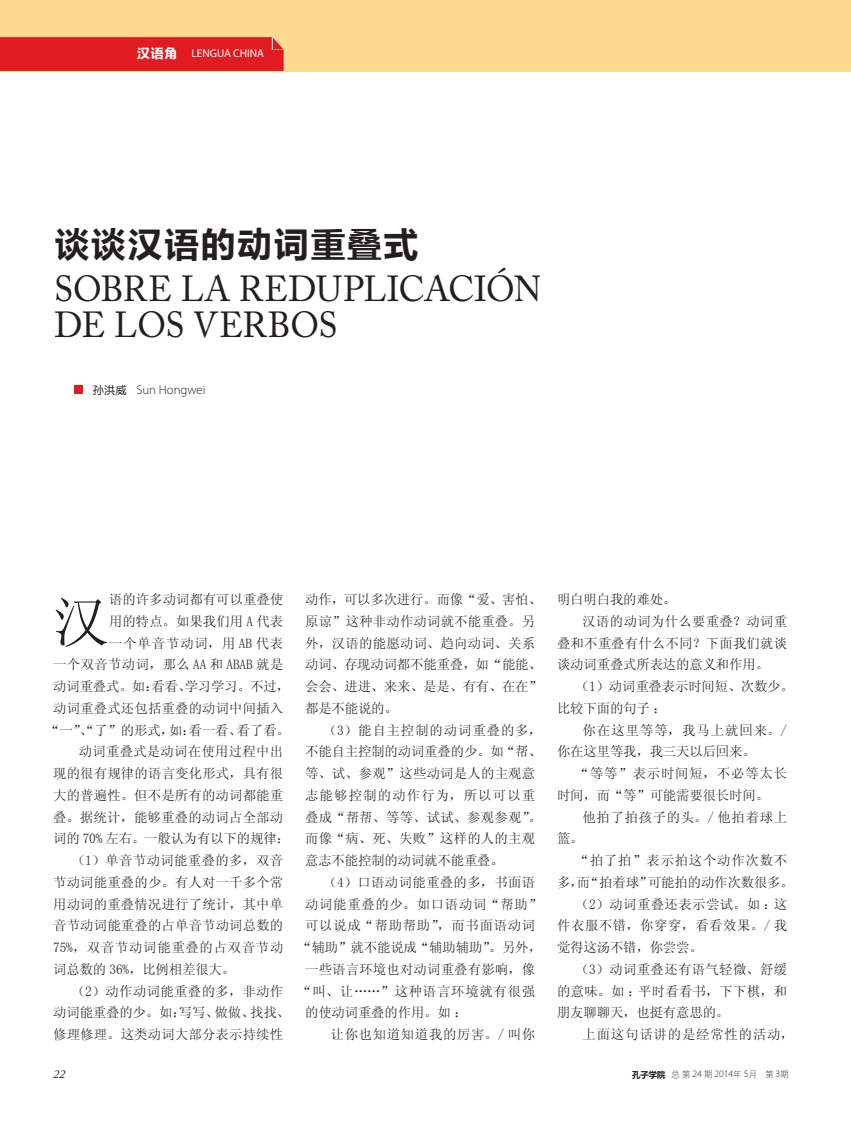
<style>
.page{position:relative;width:851px;height:1127px;background:#fff}
.page>*{position:absolute;margin:0;border:0;box-sizing:border-box;transform-origin:0 0}
.t1{font:57px "Sim Sun";color:#231f20}
.t2{font:36px/36px "Adobe Caslon Pro";letter-spacing:-.01em;color:#231f20;scale:.96 1}
.t3{font:36px "FZLTCHJW GB1 0";letter-spacing:.015em;color:#231f20}
.t4{font:13.5px/21.8px "Sim Sun";letter-spacing:.015em;color:#231f20}
.t5{font:13.5px/21.8px "Sim Sun";letter-spacing:-.01em;color:#231f20}
.t6{font:13.5px "Sim Sun";letter-spacing:.05em;color:#231f20}
.t7{font:13.5px "Sim Sun";letter-spacing:.055em;color:#231f20}
.t8{font:13.5px "Sim Sun";letter-spacing:.06em;color:#231f20}
.t9{font:13.5px "Sim Sun";letter-spacing:.045em;color:#231f20}
.t10{font:13.5px "Sim Sun";letter-spacing:.075em;color:#231f20}
.t11{font:13.5px "Sim Sun";letter-spacing:.065em;color:#231f20}
.t12{font:300 12.75px "Myriad Pro";color:#231f20}
.t13{font:italic 12px "Adobe Garamond Pro";color:#231f20}
.t14{font:11.25px "Myriad Pro";color:#fff}
.t15{font:300 9.75px "Myriad Pro";letter-spacing:-.01em;color:#231f20}
.s1{font-family:"FZLTCHJW GB1 0";font-size:13.5px}
.s2{font-family:"FZLTHJW GB1 0";font-weight:400;font-size:11.25px}
.s3{font-family:"FZLTCHJW GB1 0";font-weight:400;font-size:9px}
.s4{font-family:"H Yg 1 gj";font-weight:400;font-size:9px}
</style>
<div class="page">
<div style="left:0;top:0;width:850px;height:71px;background:#ffd990"></div>
<div style="left:0;top:37px;width:283px;height:34px;background:#e11b22"></div>
<div style="left:74px;top:385px;width:9px;height:8px;background:#e11b22"></div>
<p class="t14" style="left:137px;top:46px;width:129px"><span class="s1">汉语角</span> LENGUA CHINA</p>
<h2 class="t3" style="left:54px;top:225px;width:366px">谈谈汉语的动词重叠式</h2>
<h2 class="t2" style="left:54px;top:271px;width:509px">SOBRE LA REDUPLICACIÓN<br>DE LOS VERBOS</h2>
<p class="t12" style="left:93px;top:382px;width:114px"><span class="s2">孙洪威</span> Sun Hongwei</p>
<h1 class="t1" style="left:53px;top:593px;width:58px">汉</h1>
<p class="t4" style="left:109px;top:588px;width:176px">语的许多动词都有可以重叠使</p>
<p class="t4" style="left:109px;top:610px;width:176px">用的特点。如果我们用 A 代表</p>
<p class="t11" style="left:109px;top:636px;width:176px">一个单音节动词，用 AB 代表</p>
<p class="t4" style="left:53px;top:654px;width:232px">一个双音节动词，那么 AA 和 ABAB 就是</p>
<p class="t5" style="left:53px;top:675px;width:238px">动词重叠式。如：看看、学习学习。不过，</p>
<p class="t4" style="left:53px;top:697px;width:231px">动词重叠式还包括重叠的动词中间插入</p>
<p class="t5" style="left:46px;top:719px;width:245px">“一”、“了”的形式，如：看一看、看了看。</p>
<p class="t4" style="left:79px;top:741px;width:206px">动词重叠式是动词在使用过程中出</p>
<p class="t4" style="left:53px;top:762px;width:231px">现的很有规律的语言变化形式，具有很</p>
<p class="t4" style="left:53px;top:784px;width:231px">大的普遍性。但不是所有的动词都能重</p>
<p class="t4" style="left:53px;top:806px;width:231px">叠。据统计，能够重叠的动词占全部动</p>
<p class="t5" style="left:53px;top:828px;width:238px">词的 70% 左右。一般认为有以下的规律：</p>
<p class="t4" style="left:72px;top:849px;width:213px">（1）单音节动词能重叠的多，双音</p>
<p class="t4" style="left:53px;top:871px;width:231px">节动词能重叠的少。有人对一千多个常</p>
<p class="t4" style="left:53px;top:893px;width:231px">用动词的重叠情况进行了统计，其中单</p>
<p class="t4" style="left:53px;top:915px;width:231px">音节动词能重叠的占单音节动词总数的</p>
<p class="t7" style="left:53px;top:940px;width:232px">75%，双音节动词能重叠的占双音节动</p>
<p class="t5" style="left:53px;top:958px;width:183px">词总数的 36%，比例相差很大。</p>
<p class="t4" style="left:72px;top:980px;width:213px">（2）动作动词能重叠的多，非动作</p>
<p class="t5" style="left:53px;top:1002px;width:238px">动词能重叠的少。如：写写、做做、找找、</p>
<p class="t4" style="left:53px;top:1023px;width:231px">修理修理。这类动词大部分表示持续性</p>
<p class="t5" style="left:305px;top:588px;width:238px">动作，可以多次进行。而像“爱、害怕、原谅”这种非动作动词就不能重叠。另外，汉语的能愿动词、趋向动词、关系动词、存现动词都不能重叠，如“能能、会会、进进、来来、是是、有有、在在”都是不能说的。</p>
<p class="t4" style="left:305px;top:719px;width:238px;text-indent:19px">（3）能自主控制的动词重叠的多，不能自主控制的动词重叠的少。如“帮、等、试、参观”这些动词是人的主观意志能够控制的动作行为，所以可以重叠成“帮帮、等等、试试、参观参观”。而像“病、死、失败”这样的人的主观意志不能控制的动词就不能重叠。</p>
<p class="t4" style="left:324px;top:871px;width:213px">（4）口语动词能重叠的多，书面语</p>
<p class="t6" style="left:305px;top:897px;width:238px">动词能重叠的少。如口语动词“帮助”</p>
<p class="t6" style="left:305px;top:919px;width:231px">可以说成“帮助帮助”，而书面语动词</p>
<p class="t5" style="left:298px;top:936px;width:245px">“辅助”就不能说成“辅助辅助”。另外，</p>
<p class="t4" style="left:305px;top:958px;width:231px">一些语言环境也对动词重叠有影响，像</p>
<p class="t7" style="left:298px;top:984px;width:238px">“叫、让……”这种语言环境就有很强</p>
<p class="t5" style="left:305px;top:1002px;width:164px">的使动词重叠的作用。如：</p>
<p class="t6" style="left:330px;top:1027px;width:206px">让你也知道知道我的厉害。/ 叫你</p>
<p class="t5" style="left:557px;top:588px;width:121px">明白明白我的难处。</p>
<p class="t4" style="left:582px;top:610px;width:206px">汉语的动词为什么要重叠？动词重</p>
<p class="t4" style="left:557px;top:632px;width:231px">叠和不重叠有什么不同？下面我们就谈</p>
<p class="t5" style="left:557px;top:654px;width:213px">谈动词重叠式所表达的意义和作用。</p>
<p class="t5" style="left:575px;top:675px;width:219px">（1）动词重叠表示时间短、次数少。</p>
<p class="t5" style="left:557px;top:697px;width:111px">比较下面的句子：</p>
<p class="t10" style="left:582px;top:723px;width:206px">你在这里等等，我马上就回来。/</p>
<p class="t5" style="left:557px;top:741px;width:200px">你在这里等我，我三天以后回来。</p>
<p class="t8" style="left:575px;top:766px;width:213px">“等等”表示时间短，不必等太长</p>
<p class="t5" style="left:557px;top:784px;width:213px">时间，而“等”可能需要很长时间。</p>
<p class="t6" style="left:582px;top:810px;width:206px">他拍了拍孩子的头。/ 他拍着球上</p>
<p class="t4" style="left:557px;top:828px;width:28px">篮。</p>
<p class="t7" style="left:575px;top:853px;width:213px">“拍了拍”表示拍这个动作次数不</p>
<p class="t5" style="left:557px;top:871px;width:238px">多，而“拍着球”可能拍的动作次数很多。</p>
<p class="t4" style="left:575px;top:893px;width:213px">（2）动词重叠还表示尝试。如：这</p>
<p class="t9" style="left:557px;top:919px;width:231px">件衣服不错，你穿穿，看看效果。/ 我</p>
<p class="t5" style="left:557px;top:936px;width:147px">觉得这汤不错，你尝尝。</p>
<p class="t4" style="left:575px;top:958px;width:213px">（3）动词重叠还有语气轻微、舒缓</p>
<p class="t4" style="left:557px;top:980px;width:231px">的意味。如：平时看看书，下下棋，和</p>
<p class="t5" style="left:557px;top:1002px;width:174px">朋友聊聊天，也挺有意思的。</p>
<p class="t8" style="left:582px;top:1027px;width:213px">上面这句话讲的是经常性的活动，</p>
<p class="t13" style="left:53px;top:1067px;width:13px">22</p>
<p class="t15" style="left:631px;top:1068px;width:159px"><span class="s3">孔子学院</span> <span class="s4">总第</span> 24 <span class="s4">期</span> 2014<span class="s4">年</span> 5<span class="s4">月 第</span> 3<span class="s4">期</span></p>
</div>
